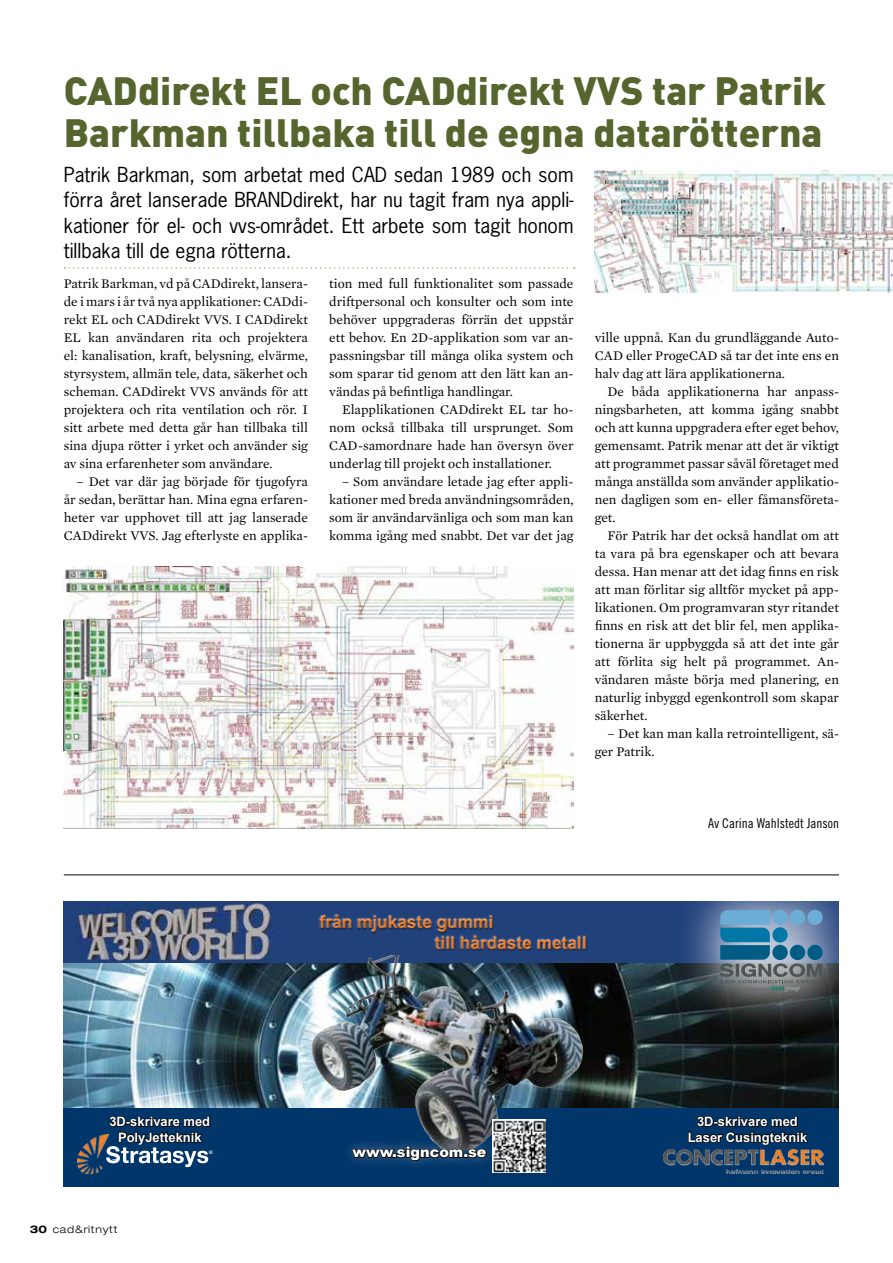
<style>
.page{position:relative;width:893px;height:1263px;background:#fff}
.page>*{position:absolute;margin:0;border:0;box-sizing:border-box;transform-origin:0 0}
.t1{font:900 39px/42px "DIN";color:#56652d}
.t2{font:19.5px/25.5px "News Gothic Std";color:#000;text-align:justify}
.t3{font:700 17.25px/20.7px "Arial";color:#f57e20}
.t4{font:900 14.4px "Arial";color:#fff}
.t5{font:13.5px/18px "Mercury Text G1 Roman";color:#000;text-align:justify}
.t6{font:13.5px "Trade Gothic LT Std Cn 18";color:#000}
.t7{font:700 12.9px/15.6px "Arial";color:#fff;text-align:center}
.t8{font:300 expanded 10.5px "Helvetica Neue LT Std";letter-spacing:.07em;color:#000}
.t9{font:700 4.8px "Arial";color:#fff}
.s1{font-weight:700}
</style>
<div class="page">
<svg style="left:65px;top:267px;width:510px;height:2px"></svg>
<img style="left:595px;top:170px;width:298px;height:123px">
<img style="left:64px;top:567px;width:509px;height:261px">
<img style="left:64px;top:962px;width:775px;height:146px">
<div style="left:64px;top:1108px;width:775px;height:79px;background:#00366a"></div>
<div style="left:64px;top:901px;width:775px;height:61px;background:#21417b"></div>
<img style="left:77px;top:901px;width:195px;height:61px">
<img style="left:280px;top:955px;width:342px;height:194px">
<img style="left:492px;top:1119px;width:53px;height:53px">
<div style="left:675px;top:901px;width:164px;height:135px;background:#fff;opacity:.75"></div>
<svg style="left:719px;top:910px;width:103px;height:82px;background:#5c869e"></svg>
<div style="left:318px;top:915px;width:270px;height:36px;background:#000;opacity:.75"></div>
<div style="left:341px;top:1135px;width:156px;height:36px;background:#fff;opacity:.26"></div>
<svg style="left:351px;top:1146px;width:137px;height:16px;background:#112c47"></svg>
<svg style="left:109px;top:1116px;width:102px;height:51px"></svg>
<svg style="left:688px;top:1116px;width:121px;height:30px"></svg>
<img style="left:78px;top:1134px;width:32px;height:39px">
<img style="left:663px;top:1150px;width:160px;height:24px">
<hr style="left:64px;top:875px;width:775px;height:1px;background:#000">
<h1 class="t1" style="left:64px;top:68px;width:763px">CADdirekt EL och CADdirekt VVS tar Patrik<br>Barkman tillbaka till de egna datarötterna</h1>
<h2 class="t2" style="left:64px;top:162px;width:511px">Patrik Barkman, som arbetat med CAD sedan 1989 och som förra året lanserade BRANDdirekt, har nu tagit fram nya appli&shy;kationer för el- och vvs-området. Ett arbete som tagit honom tillbaka till de egna rötterna.</h2>
<p class="t5" style="left:64px;top:275px;width:246px">Patrik Barkman, vd på CADdirekt, lansera&shy;de i mars i år två nya applikationer: CADdi&shy;rekt EL och CADdirekt VVS. I CADdirekt EL kan användaren rita och projektera el: kanalisation, kraft, belysning, elvärme, styrsystem, allmän tele, data, säkerhet och scheman. CADdirekt VVS används för att projektera och rita ventilation och rör. I sitt arbete med detta går han tillbaka till sina djupa rötter i yrket och använder sig av sina erfarenheter som användare.</p>
<p class="t5" style="left:64px;top:473px;width:246px;text-indent:13px">– Det var där jag började för tjugofyra år sedan, berättar han. Mina egna erfaren&shy;heter var upphovet till att jag lanserade CADdirekt VVS. Jag efterlyste en applika-</p>
<p class="t5" style="left:329px;top:275px;width:246px">tion med full funktionalitet som passade driftpersonal och konsulter och som inte behöver uppgraderas förrän det uppstår ett behov. En 2D-applikation som var an&shy;passningsbar till många olika system och som sparar tid genom att den lätt kan an&shy;vändas på befintliga handlingar.</p>
<p class="t5" style="left:329px;top:401px;width:246px;text-indent:13px">Elapplikationen CADdirekt EL tar ho&shy;nom också tillbaka till ursprunget. Som CAD-samordnare hade han översyn över underlag till projekt och installationer.</p>
<p class="t5" style="left:329px;top:473px;width:246px;text-indent:13px">– Som användare letade jag efter appli&shy;kationer med breda användningsområden, som är användarvänliga och som man kan komma igång med snabbt. Det var det jag</p>
<p class="t5" style="left:595px;top:329px;width:246px">ville uppnå. Kan du grundläggande Auto-CAD eller ProgeCAD så tar det inte ens en halv dag att lära applikationerna.</p>
<p class="t5" style="left:595px;top:383px;width:246px;text-indent:13px">De båda applikationerna har anpass&shy;ningsbarheten, att komma igång snabbt och att kunna uppgradera efter eget behov, gemensamt. Patrik menar att det är viktigt att programmet passar såväl företaget med många anställda som använder applikatio&shy;nen dagligen som en- eller fåmansföreta&shy;get.</p>
<p class="t5" style="left:595px;top:527px;width:246px;text-indent:13px">För Patrik har det också handlat om att ta vara på bra egenskaper och att bevara dessa. Han menar att det idag finns en risk att man förlitar sig alltför mycket på app&shy;likationen. Om programvaran styr ritandet finns en risk att det blir fel, men applika&shy;tionerna är uppbyggda så att det inte går att förlita sig helt på programmet. An&shy;vändaren måste börja med planering, en naturlig inbyggd egenkontroll som skapar säkerhet.</p>
<p class="t5" style="left:595px;top:725px;width:246px;text-indent:13px">– Det kan man kalla retrointelligent, sä&shy;ger Patrik.</p>
<p class="t6" style="left:708px;top:815px;width:132px">Av Carina Wahlstedt Janson</p>
<p class="t3" style="left:435px;top:913px;width:153px;text-indent:-115px">från mjukaste gummi<br>till hårdaste metall</p>
<p class="t7" style="left:109px;top:1114px;width:102px">3D-skrivare med<br>PolyJetteknik</p>
<p class="t7" style="left:688px;top:1114px;width:121px">3D-skrivare med<br>Laser Cusingteknik</p>
<p class="t8" style="left:30px;top:1223px;width:89px"><span class="s1">30</span> cad&amp;ritnytt</p>
<p class="t9" style="left:209px;top:1150px;width:5px">®</p>
<p class="t4" style="left:353px;top:1141px;width:135px">www.signcom.se</p>
</div>
